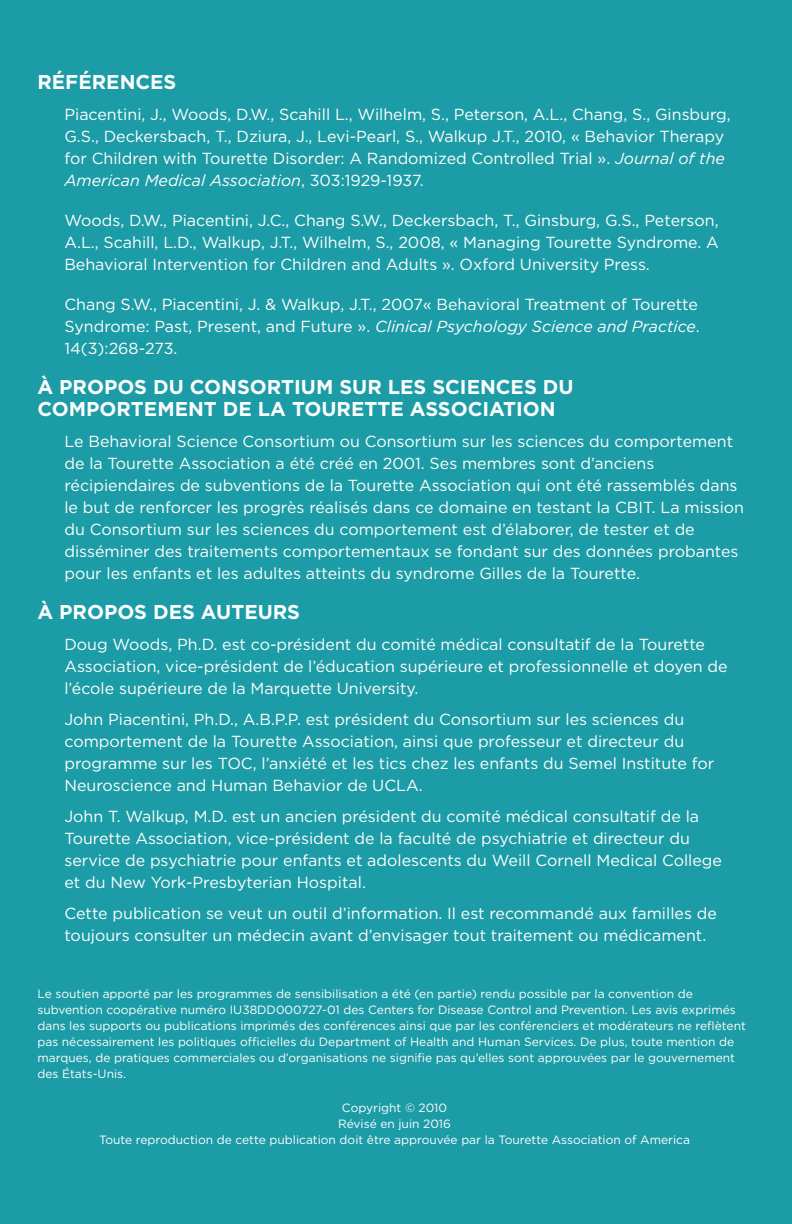
<style>
.page{position:relative;width:792px;height:1224px;background:#1c9ca6}
.page>*{position:absolute;margin:0;border:0;box-sizing:border-box;transform-origin:0 0}
.t1{font:700 20px/22px "Gotham";color:#fff}
.t2{font:16px/22px "Gotham";color:#fff}
.t3{font:12px/16px "Gotham";color:#fff}
.s1{font-style:italic}
</style>
<div class="page">
<p class="t1" style="left:37px;top:70px;width:140px">RÉFÉRENCES</p>
<p class="t2" style="left:64px;top:103px;width:668px">Piacentini, J., Woods, D.W., Scahill L., Wilhelm, S., Peterson, A.L., Chang, S., Ginsburg, G.S., Deckersbach, T., Dziura, J., Levi-Pearl, S., Walkup J.T., 2010, « Behavior Therapy for Children with Tourette Disorder: A Randomized Controlled Trial ». <span class="s1">Journal of the American Medical Association</span>, 303:1929-1937.</p>
<p class="t2" style="left:64px;top:209px;width:656px;text-align:justify">Woods, D.W., Piacentini, J.C., Chang S.W., Deckersbach, T., Ginsburg, G.S., Peterson, A.L., Scahill, L.D., Walkup, J.T., Wilhelm, S., 2008, « Managing Tourette Syndrome. A Behavioral Intervention for Children and Adults ». Oxford University Press.</p>
<p class="t2" style="left:64px;top:293px;width:637px;text-align:justify">Chang S.W., Piacentini, J. &amp; Walkup, J.T., 2007« Behavioral Treatment of Tourette Syndrome: Past, Present, and Future ». <span class="s1">Clinical Psychology Science and Practice</span>.<br>14(3):268-273.</p>
<p class="t1" style="left:37px;top:375px;width:538px">À PROPOS DU CONSORTIUM SUR LES SCIENCES DU<br>COMPORTEMENT DE LA TOURETTE ASSOCIATION</p>
<p class="t2" style="left:64px;top:430px;width:681px">Le Behavioral Science Consortium ou Consortium sur les sciences du comportement de la Tourette Association a été créé en 2001. Ses membres sont d’anciens récipiendaires de subventions de la Tourette Association qui ont été rassemblés dans le but de renforcer les progrès réalisés dans ce domaine en testant la CBIT. La mission du Consortium sur les sciences du comportement est d’élaborer, de tester et de disséminer des traitements comportementaux se fondant sur des données probantes pour les enfants et les adultes atteints du syndrome Gilles de la Tourette.</p>
<p class="t1" style="left:37px;top:600px;width:264px">À PROPOS DES AUTEURS</p>
<p class="t2" style="left:64px;top:633px;width:665px">Doug Woods, Ph.D. est co-président du comité médical consultatif de la Tourette<br>Association, vice-président de l’éducation supérieure et professionnelle et doyen de l’école supérieure de la Marquette University.</p>
<p class="t2" style="left:64px;top:708px;width:651px">John Piacentini, Ph.D., A.B.P.P. est président du Consortium sur les sciences du comportement de la Tourette Association, ainsi que professeur et directeur du programme sur les TOC, l’anxiété et les tics chez les enfants du Semel Institute for Neuroscience and Human Behavior de UCLA.</p>
<p class="t2" style="left:64px;top:805px;width:659px">John T. Walkup, M.D. est un ancien président du comité médical consultatif de la Tourette Association, vice-président de la faculté de psychiatrie et directeur du service de psychiatrie pour enfants et adolescents du Weill Cornell Medical College et du New York-Presbyterian Hospital.</p>
<p class="t2" style="left:64px;top:902px;width:654px">Cette publication se veut un outil d’information. Il est recommandé aux familles de toujours consulter un médecin avant d’envisager tout traitement ou médicament.</p>
<p class="t3" style="left:37px;top:985px;width:710px">Le soutien apporté par les programmes de sensibilisation a été (en partie) rendu possible par la convention de subvention coopérative numéro IU38DD000727-01 des Centers for Disease Control and Prevention. Les avis exprimés dans les supports ou publications imprimés des conférences ainsi que par les conférenciers et modérateurs ne reflètent pas nécessairement les politiques officielles du Department of Health and Human Services. De plus, toute mention de marques, de pratiques commerciales ou d’organisations ne signifie pas qu’elles sont approuvées par le gouvernement des États-Unis.</p>
<p class="t3" style="left:342px;top:1099px;width:107px">Copyright © 2010</p>
<p class="t3" style="left:338px;top:1115px;width:114px">Révisé en juin 2016</p>
<p class="t3" style="left:99px;top:1131px;width:592px">Toute reproduction de cette publication doit être approuvée par la Tourette Association of America</p>
</div>
